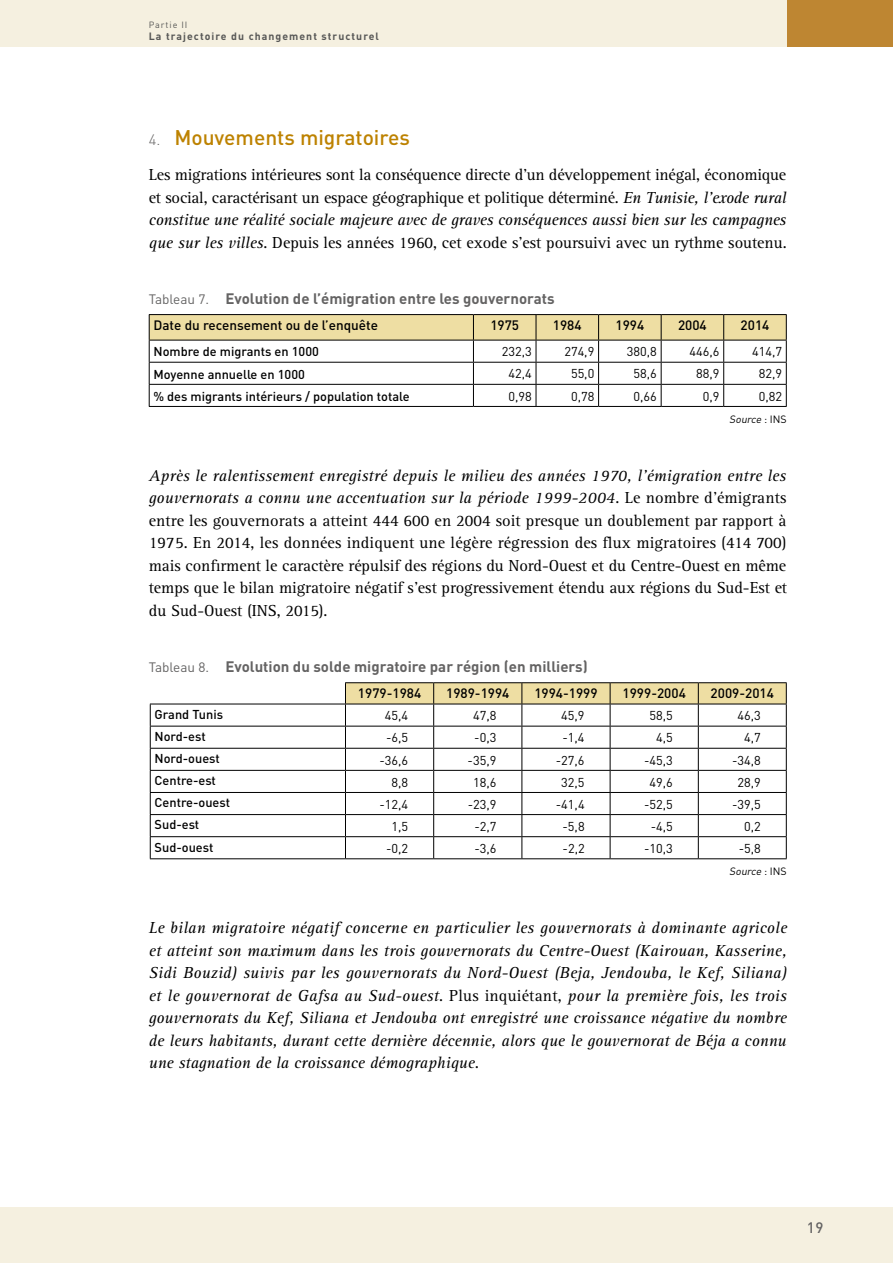
<style>
.page{position:relative;width:893px;height:1263px;background:#fff}
.page>*{position:absolute;margin:0;border:0;box-sizing:border-box;transform-origin:0 0}
.t1{font:500 21px "DIN";color:#bd8200}
.t2{font:16.5px/22.5px "Rotis Serif";color:#000;text-align:justify}
.t3{font:italic 16.5px/22.5px "Rotis Serif";color:#000;text-align:justify}
.t4{font:700 15px "DIN";color:#646363}
.t5{font:500 15px "DIN";color:#646363}
.t6{font:500 13.5px "DIN";color:#000}
.t7{font:12.75px "DIN";color:#000}
.t8{font:500 12.75px "DIN";color:#000}
.t9{font:700 10.5px "DIN";letter-spacing:.1em;color:#575756}
.t10{font:italic 10.5px "DIN";color:#000}
.t11{font:9px "DIN";letter-spacing:.1em;color:#575756}
.s1{font-weight:300;font-size:15px;color:#646363}
.s2{font-style:italic}
.s3{font-weight:400;font-size:13.5px}
.s4{font-style:normal}
</style>
<div class="page">
<div style="left:0;top:1208px;width:893px;height:55px;background:#f5f0e0"></div>
<div style="left:787px;top:0;width:106px;height:47px;background:#be8632"></div>
<div style="left:0;top:0;width:787px;height:47px;background:#f5f0e0"></div>
<hr style="left:149px;top:314px;width:324px;height:1px;background:#000">
<hr style="left:473px;top:314px;width:63px;height:1px;background:#000">
<hr style="left:536px;top:314px;width:63px;height:1px;background:#000">
<hr style="left:599px;top:314px;width:62px;height:1px;background:#000">
<hr style="left:661px;top:314px;width:63px;height:1px;background:#000">
<hr style="left:724px;top:314px;width:63px;height:1px;background:#000">
<svg style="left:149px;top:315px;width:638px;height:91px"></svg>
<hr style="left:149px;top:406px;width:324px;height:1px;background:#000">
<hr style="left:473px;top:406px;width:63px;height:1px;background:#000">
<hr style="left:536px;top:406px;width:63px;height:1px;background:#000">
<hr style="left:599px;top:406px;width:62px;height:1px;background:#000">
<hr style="left:661px;top:406px;width:63px;height:1px;background:#000">
<hr style="left:724px;top:406px;width:63px;height:1px;background:#000">
<hr style="left:345px;top:682px;width:89px;height:1px;background:#000">
<hr style="left:434px;top:682px;width:88px;height:1px;background:#000">
<hr style="left:522px;top:682px;width:88px;height:1px;background:#000">
<hr style="left:610px;top:682px;width:88px;height:1px;background:#000">
<hr style="left:698px;top:682px;width:89px;height:1px;background:#000">
<hr style="left:150px;top:704px;width:195px;height:1px;background:#000">
<hr style="left:150px;top:726px;width:195px;height:1px;background:#000">
<hr style="left:150px;top:748px;width:195px;height:1px;background:#000">
<hr style="left:150px;top:770px;width:195px;height:1px;background:#000">
<hr style="left:150px;top:792px;width:195px;height:1px;background:#000">
<hr style="left:150px;top:814px;width:195px;height:1px;background:#000">
<hr style="left:150px;top:836px;width:195px;height:1px;background:#000">
<svg style="left:150px;top:704px;width:1px;height:154px"></svg>
<svg style="left:345px;top:683px;width:442px;height:175px"></svg>
<hr style="left:150px;top:858px;width:195px;height:1px;background:#000">
<hr style="left:345px;top:858px;width:89px;height:1px;background:#000">
<hr style="left:434px;top:858px;width:88px;height:1px;background:#000">
<hr style="left:522px;top:858px;width:88px;height:1px;background:#000">
<hr style="left:610px;top:858px;width:88px;height:1px;background:#000">
<hr style="left:698px;top:858px;width:89px;height:1px;background:#000">
<p class="t11" style="left:149px;top:20px;width:40px">Partie II</p>
<p class="t9" style="left:149px;top:30px;width:232px">La trajectoire du changement structurel</p>
<p class="t1" style="left:149px;top:124px;width:263px"><span class="s1">4.</span> Mouvements migratoires</p>
<p class="t2" style="left:149px;top:164px;width:639px">Les migrations intérieures sont la conséquence directe d’un développement inégal, économique et social, caractérisant un espace géographique et politique déterminé. <span class="s2">En Tunisie, l’exode rural constitue une réalité sociale majeure avec de graves conséquences aussi bien sur les campagnes que sur les villes</span>. Depuis les années 1960, cet exode s’est poursuivi avec un rythme soutenu.</p>
<p class="t4" style="left:149px;top:289px;width:407px"><span class="s3">Tableau 7.</span> Evolution de l’émigration entre les gouvernorats</p>
<p class="t6" style="left:153px;top:316px;width:226px">Date du recensement ou de l’enquête</p>
<p class="t6" style="left:490px;top:316px;width:30px">1975</p>
<p class="t6" style="left:553px;top:316px;width:30px">1984</p>
<p class="t6" style="left:615px;top:316px;width:30px">1994</p>
<p class="t6" style="left:678px;top:316px;width:30px">2004</p>
<p class="t6" style="left:741px;top:316px;width:30px">2014</p>
<p class="t8" style="left:153px;top:344px;width:167px">Nombre de migrants en 1000</p>
<p class="t7" style="left:502px;top:344px;width:31px">232,3</p>
<p class="t7" style="left:564px;top:344px;width:31px">274,9</p>
<p class="t7" style="left:627px;top:344px;width:31px">380,8</p>
<p class="t7" style="left:689px;top:344px;width:31px">446,6</p>
<p class="t7" style="left:752px;top:344px;width:31px">414,7</p>
<p class="t8" style="left:153px;top:366px;width:153px">Moyenne annuelle en 1000</p>
<p class="t7" style="left:508px;top:366px;width:25px">42,4</p>
<p class="t7" style="left:571px;top:366px;width:25px">55,0</p>
<p class="t7" style="left:634px;top:366px;width:25px">58,6</p>
<p class="t7" style="left:696px;top:366px;width:25px">88,9</p>
<p class="t7" style="left:759px;top:366px;width:25px">82,9</p>
<p class="t8" style="left:153px;top:388px;width:258px">% des migrants intérieurs / population totale</p>
<p class="t7" style="left:508px;top:388px;width:25px">0,98</p>
<p class="t7" style="left:571px;top:388px;width:25px">0,78</p>
<p class="t7" style="left:634px;top:388px;width:25px">0,66</p>
<p class="t7" style="left:703px;top:388px;width:18px">0,9</p>
<p class="t7" style="left:759px;top:388px;width:25px">0,82</p>
<p class="t10" style="left:729px;top:413px;width:59px">Source <span class="s4">: I N S</span></p>
<p class="t2" style="left:149px;top:465px;width:640px"><span class="s2">Après le ralentissement enregistré depuis le milieu des années 1970, l’émigration entre les gouvernorats a connu une accentuation sur la période 1999-2004</span>. Le nombre d’émigrants entre les gouvernorats a atteint 444 600 en 2004 soit presque un doublement par rapport à 1975. En 2014, les données indiquent une légère régression des flux migratoires (414 700) mais confirment le caractère répulsif des régions du Nord-Ouest et du Centre-Ouest en même temps que le bilan migratoire négatif s’est progressivement étendu aux régions du Sud-Est et du Sud-Ouest (INS, 2015).</p>
<p class="t4" style="left:149px;top:657px;width:440px"><span class="s3">Tableau 8.</span> Evolution du solde migratoire par région (en milliers)</p>
<p class="t6" style="left:358px;top:685px;width:65px">1979-1984</p>
<p class="t6" style="left:446px;top:685px;width:65px">1989-1994</p>
<p class="t6" style="left:534px;top:685px;width:65px">1994-1999</p>
<p class="t6" style="left:622px;top:685px;width:65px">1999-2004</p>
<p class="t6" style="left:711px;top:685px;width:65px">2009-2014</p>
<p class="t8" style="left:155px;top:706px;width:70px">Grand Tunis</p>
<p class="t7" style="left:385px;top:708px;width:25px">45,4</p>
<p class="t7" style="left:473px;top:708px;width:25px">47,8</p>
<p class="t7" style="left:561px;top:708px;width:25px">45,9</p>
<p class="t7" style="left:649px;top:708px;width:25px">58,5</p>
<p class="t7" style="left:737px;top:708px;width:25px">46,3</p>
<p class="t8" style="left:155px;top:728px;width:53px">Nord-est</p>
<p class="t7" style="left:386px;top:730px;width:24px">-6,5</p>
<p class="t7" style="left:474px;top:730px;width:24px">-0,3</p>
<p class="t7" style="left:562px;top:730px;width:24px">-1,4</p>
<p class="t7" style="left:656px;top:730px;width:18px">4,5</p>
<p class="t7" style="left:744px;top:730px;width:18px">4,7</p>
<p class="t8" style="left:155px;top:750px;width:67px">Nord-ouest</p>
<p class="t7" style="left:379px;top:752px;width:30px">-36,6</p>
<p class="t7" style="left:468px;top:752px;width:30px">-35,9</p>
<p class="t7" style="left:556px;top:752px;width:30px">-27,6</p>
<p class="t7" style="left:644px;top:752px;width:30px">-45,3</p>
<p class="t7" style="left:732px;top:752px;width:30px">-34,8</p>
<p class="t8" style="left:155px;top:772px;width:63px">Centre-est</p>
<p class="t7" style="left:392px;top:774px;width:18px">8,8</p>
<p class="t7" style="left:473px;top:774px;width:25px">18,6</p>
<p class="t7" style="left:561px;top:774px;width:25px">32,5</p>
<p class="t7" style="left:649px;top:774px;width:25px">49,6</p>
<p class="t7" style="left:737px;top:774px;width:25px">28,9</p>
<p class="t8" style="left:155px;top:794px;width:77px">Centre-ouest</p>
<p class="t7" style="left:379px;top:796px;width:30px">-12,4</p>
<p class="t7" style="left:468px;top:796px;width:30px">-23,9</p>
<p class="t7" style="left:556px;top:796px;width:30px">-41,4</p>
<p class="t7" style="left:644px;top:796px;width:30px">-52,5</p>
<p class="t7" style="left:732px;top:796px;width:30px">-39,5</p>
<p class="t8" style="left:155px;top:817px;width:46px">Sud-est</p>
<p class="t7" style="left:392px;top:818px;width:18px">1,5</p>
<p class="t7" style="left:474px;top:818px;width:24px">-2,7</p>
<p class="t7" style="left:563px;top:818px;width:24px">-5,8</p>
<p class="t7" style="left:651px;top:818px;width:24px">-4,5</p>
<p class="t7" style="left:744px;top:818px;width:18px">0,2</p>
<p class="t8" style="left:155px;top:839px;width:60px">Sud-ouest</p>
<p class="t7" style="left:386px;top:840px;width:24px">-0,2</p>
<p class="t7" style="left:474px;top:840px;width:24px">-3,6</p>
<p class="t7" style="left:563px;top:840px;width:24px">-2,2</p>
<p class="t7" style="left:644px;top:840px;width:30px">-10,3</p>
<p class="t7" style="left:739px;top:840px;width:24px">-5,8</p>
<p class="t10" style="left:729px;top:865px;width:59px">Source <span class="s4">: I N S</span></p>
<p class="t3" style="left:149px;top:917px;width:640px">Le bilan migratoire négatif concerne en particulier les gouvernorats à dominante agricole et atteint son maximum dans les trois gouvernorats du Centre-Ouest (Kairouan, Kasserine, Sidi Bouzid) suivis par les gouvernorats du Nord-Ouest (Beja, Jendouba, le Kef, Siliana) et le gouvernorat de Gafsa au Sud-ouest<span class="s4">. Plus inquiétant,</span> pour la première fois, les trois gouvernorats du Kef, Siliana et Jendouba ont enregistré une croissance négative du nombre de leurs habitants, durant cette dernière décennie, alors que le gouvernorat de Béja a connu une stagnation de la croissance démographique.</p>
<p class="t5" style="left:807px;top:1218px;width:18px">19</p>
</div>
